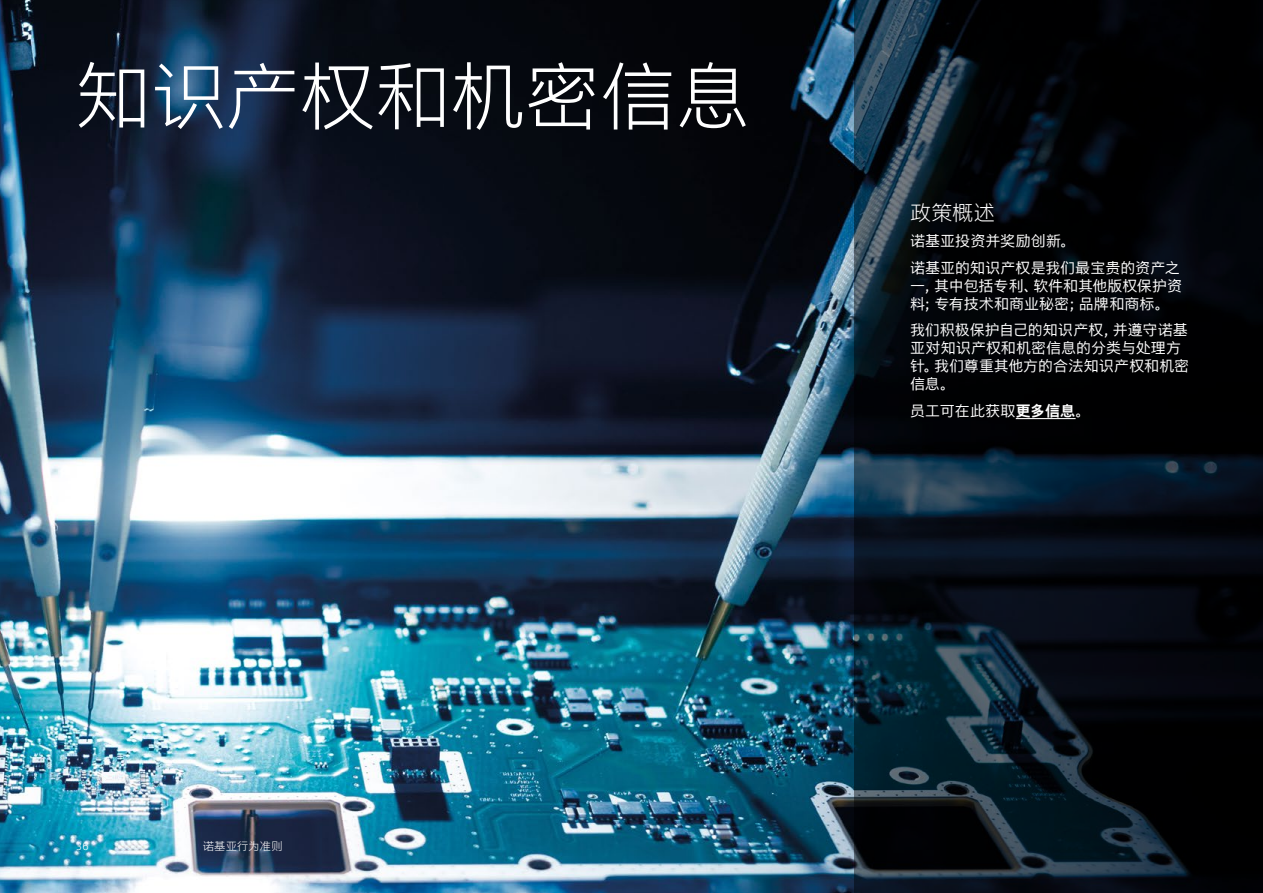
<style>
.page{position:relative;width:1263px;height:893px;background:#fff}
.page>*{position:absolute;margin:0;border:0;box-sizing:border-box;transform-origin:0 0}
.t1{font:300 75px "Nokia Pure Headline Chinese";color:#fff}
.t2{font:300 21px "Nokia Pure Headline Chinese";color:#fff}
.t3{font:15px/18px "Nokia Pure Headline Chinese";color:#fff}
.t4{font:300 11.25px "Nokia Pure Headline Chinese";letter-spacing:.015em;color:#fff}
.s1{font-weight:700}
</style>
<div class="page">
<img style="left:0;top:0;width:599px;height:893px">
<img style="left:599px;top:0;width:256px;height:893px">
<svg style="left:855px;top:0;width:408px;height:893px;background:#071017"></svg>
<hr style="left:1016px;top:418px;width:60px;height:1px;background:#fff">
<h1 class="t1" style="left:76px;top:47px;width:676px">知识产权和机密信息</h1>
<h2 class="t2" style="left:910px;top:199px;width:86px">政策概述</h2>
<p class="t3" style="left:910px;top:228px;width:271px;line-height:26.5px">诺基亚投资并奖励创新。<br>诺基亚的知识产权是我们最宝贵的资产之</p>
<p class="t3" style="left:910px;top:277px;width:273px">一，其中包括专利、软件和其他版权保护资料；专有技术和商业秘密；品牌和商标。</p>
<p class="t3" style="left:910px;top:321px;width:281px">我们积极保护自己的知识产权，并遵守诺基亚对知识产权和机密信息的分类与处理方针。我们尊重其他方的合法知识产权和机密信息。</p>
<p class="t3" style="left:910px;top:402px;width:182px">员工可在此获取<span class="s1">更多信息</span>。</p>
<p class="t4" style="left:76px;top:839px;width:15px">36</p>
<p class="t4" style="left:203px;top:839px;width:81px">诺基亚行为准则</p>
</div>
